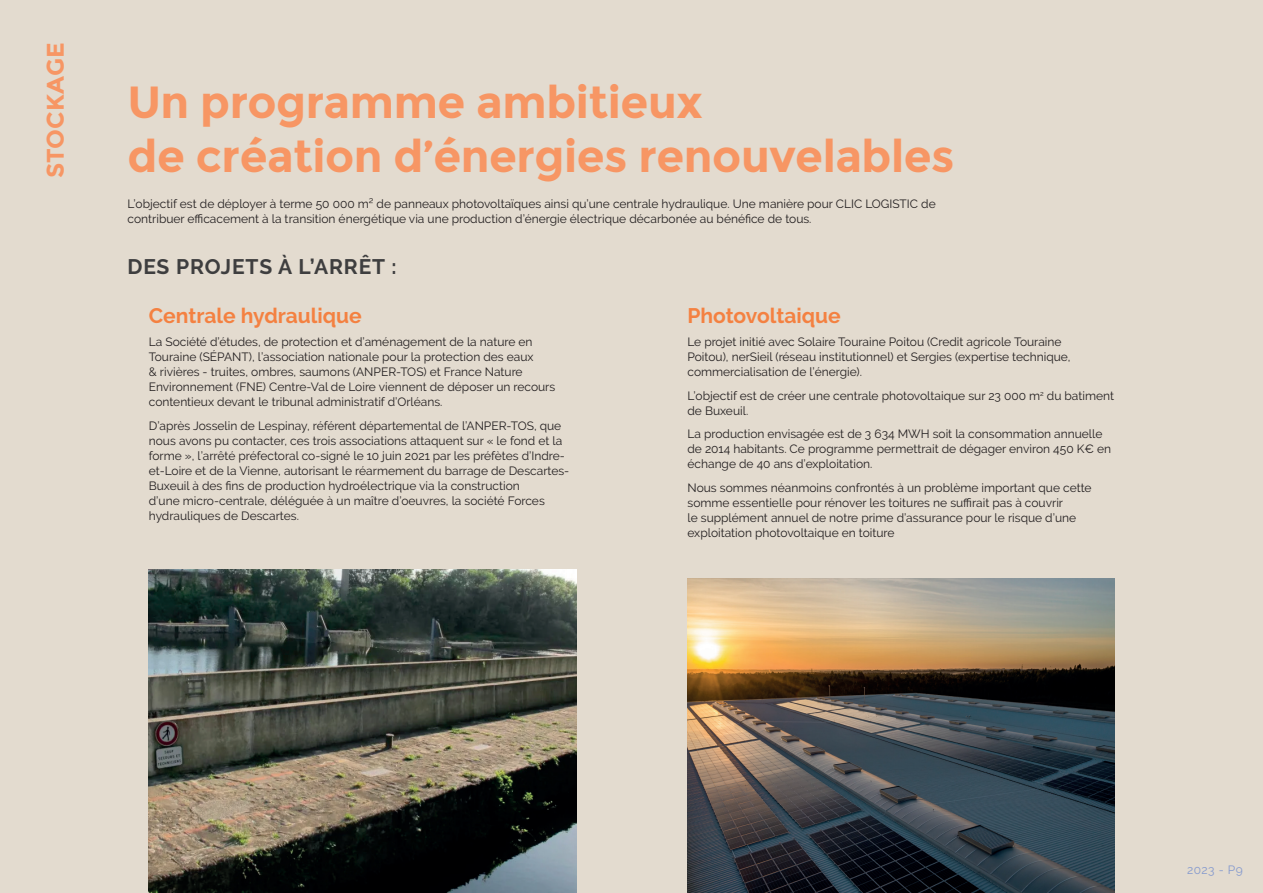
<style>
.page{position:relative;width:1263px;height:893px;background:#e3dbcf}
.page>*{position:absolute;margin:0;border:0;box-sizing:border-box;transform-origin:0 0}
.t1{font:700 45px/54px "Montserrat";letter-spacing:-.01em;color:#f79664}
.t2{font:700 24px "Montserrat";color:#f79664}
.t3{font:700 21px "Raleway";color:#f48141}
.t4{font:700 21px "Raleway";letter-spacing:.04em;color:#3e3e3f}
.t5{font:12px/15px "Raleway";color:#231f20}
.t6{font:12px "Raleway";letter-spacing:.04em;color:#8499ce}
</style>
<div class="page">
<img style="left:149px;top:570px;width:427px;height:323px">
<img style="left:687px;top:578px;width:428px;height:315px">
<h2 class="t2" style="left:41px;top:178px;width:137px;rotate:-90deg">STOCKAGE</h2>
<h1 class="t1" style="left:128px;top:75px;width:828px">Un programme ambitieux<br>de création d’énergies renouvelables</h1>
<p class="t5" style="left:128px;top:196px;width:810px">L’objectif est de déployer à terme 50 000 m² de panneaux photovoltaïques ainsi qu’une centrale hydraulique. Une manière pour CLIC LOGISTIC de contribuer efficacement à la transition énergétique via une production d’énergie électrique décarbonée au bénéfice de tous.</p>
<h3 class="t4" style="left:128px;top:255px;width:270px">DES PROJETS À L’ARRÊT :</h3>
<h3 class="t3" style="left:149px;top:303px;width:214px">Centrale hydraulique</h3>
<p class="t5" style="left:149px;top:334px;width:408px">La Société d’études, de protection et d’aménagement de la nature en Touraine (SÉPANT), l’association nationale pour la protection des eaux<br>&amp; rivières - truites, ombres, saumons (ANPER-TOS) et France Nature Environnement (FNE) Centre-Val de Loire viennent de déposer un recours contentieux devant le tribunal administratif d’Orléans.</p>
<p class="t5" style="left:149px;top:418px;width:422px">D’après Josselin de Lespinay, référent départemental de l’ANPER-TOS, que nous avons pu contacter, ces trois associations attaquent sur « le fond et la forme », l’arrêté préfectoral co-signé le 10 juin 2021 par les préfètes d’Indre&shy;et-Loire et de la Vienne, autorisant le réarmement du barrage de Descartes-Buxeuil à des fins de production hydroélectrique via la construction<br>d’une micro-centrale, déléguée à un maître d’oeuvres, la société Forces hydrauliques de Descartes.</p>
<h3 class="t3" style="left:687px;top:303px;width:155px">Photovoltaique</h3>
<p class="t5" style="left:687px;top:334px;width:385px">Le projet initié avec Solaire Touraine Poitou (Credit agricole Touraine<br>Poitou), nerSieil (réseau institutionnel) et Sergies (expertise technique, commercialisation de l’énergie).</p>
<p class="t5" style="left:687px;top:388px;width:428px">L’objectif est de créer une centrale photovoltaique sur 23 000 m<sup>2</sup> du batiment de Buxeuil.</p>
<p class="t5" style="left:687px;top:426px;width:425px">La production envisagée est de 3 634 MWH soit la consommation annuelle de 2014 habitants. Ce programme permettrait de dégager environ 450 K€ en échange de 40 ans d’exploitation.</p>
<p class="t5" style="left:687px;top:480px;width:406px">Nous sommes néanmoins confrontés à un problème important que cette somme essentielle pour rénover les toitures ne suffirait pas à couvrir<br>le supplément annuel de notre prime d’assurance pour le risque d’une exploitation photovoltaique en toiture</p>
<p class="t6" style="left:1187px;top:863px;width:57px">2023 - P9</p>
</div>
